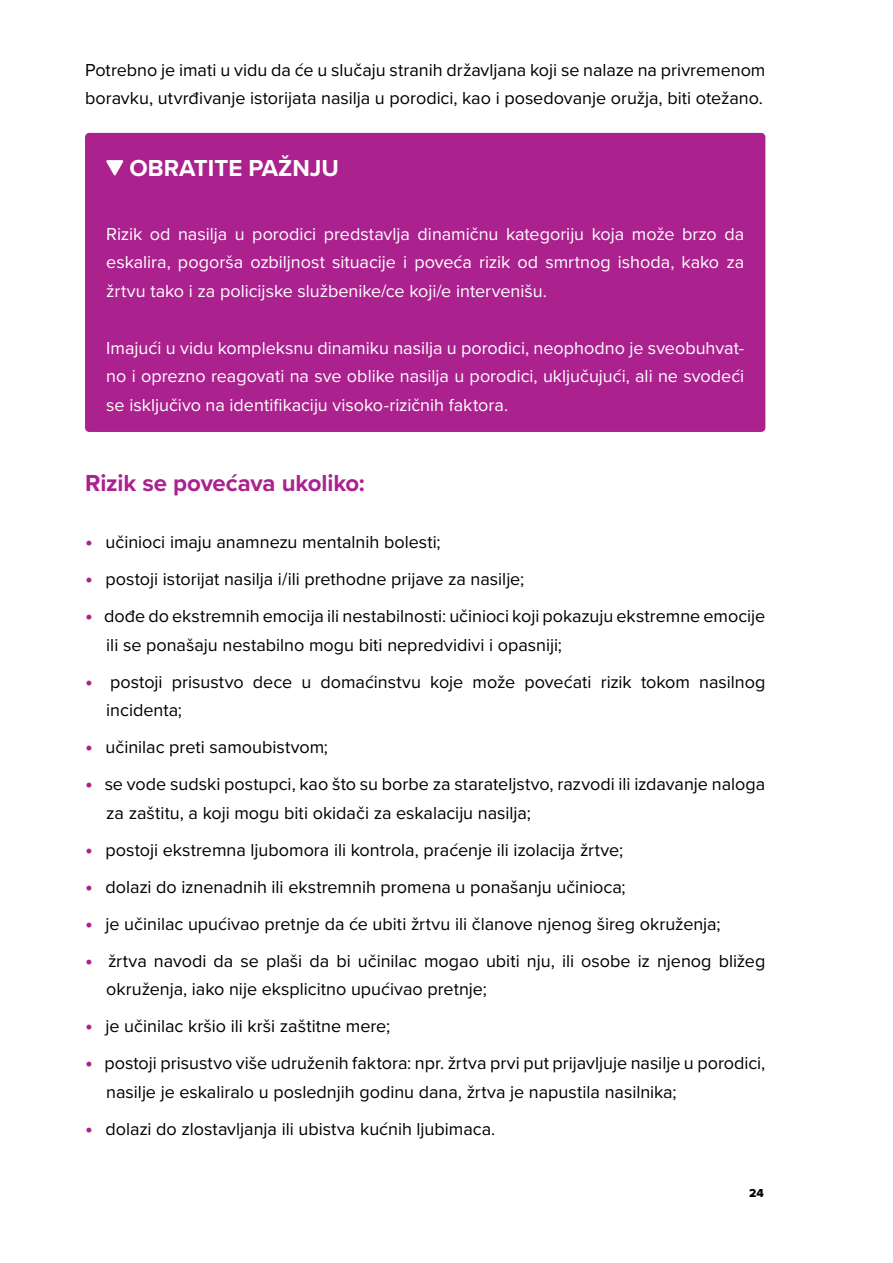
<style>
.page{position:relative;width:893px;height:1263px;background:#fff}
.page>*{position:absolute;margin:0;border:0;box-sizing:border-box;transform-origin:0 0}
.t1{font:700 24px "Proxima Nova";letter-spacing:-.005em;color:#ab218e}
.t2{font:700 24px "Proxima Nova";color:#fff}
.t3{font:18px/28.5px "Proxima Nova";color:#000}
.t4{font:18px/28.5px "Proxima Nova";color:#fff;text-align:justify}
.t5{font:12px "Proxima Nova Extrabld";color:#000}
.s1{font-family:"Calibri";font-size:15.75px;color:#ab218e}
</style>
<div class="page">
<div style="left:85px;top:133px;width:680px;height:299px;background:#ab218e;border-radius:4px"></div>
<svg style="left:106px;top:160px;width:18px;height:16px"></svg>
<p class="t3" style="left:85px;top:55px;width:682px">Potrebno je imati u vidu da će u slučaju stranih državljana koji se nalaze na privremenom boravku, utvrđivanje istorijata nasilja u porodici, kao i posedovanje oružja, biti otežano.</p>
<h1 class="t2" style="left:129px;top:150px;width:211px">OBRATITE PAŽNJU</h1>
<p class="t4" style="left:106px;top:219px;width:639px">Rizik od nasilja u porodici predstavlja dinamičnu kategoriju koja može brzo da eskalira, pogorša ozbiljnost situacije i poveća rizik od smrtnog ishoda, kako za žrtvu tako i za policijske službenike/ce koji/e intervenišu.</p>
<p class="t4" style="left:106px;top:333px;width:639px">Imajući u vidu kompleksnu dinamiku nasilja u porodici, neophodno je sveobuhvat&shy;no i oprezno reagovati na sve oblike nasilja u porodici, uključujući, ali ne svodeći se isključivo na identifikaciju visoko-rizičnih faktora.</p>
<h1 class="t1" style="left:85px;top:465px;width:281px">Rizik se povećava ukoliko:</h1>
<p class="t3" style="left:85px;top:527px;width:357px"><span class="s1">•</span> učinioci imaju anamnezu mentalnih bolesti;</p>
<p class="t3" style="left:85px;top:564px;width:441px"><span class="s1">•</span> postoji istorijat nasilja i/ili prethodne prijave za nasilje;</p>
<p class="t3" style="left:106px;top:601px;width:661px;text-indent:-21px"><span class="s1">•</span> dođe do ekstremnih emocija ili nestabilnosti: učinioci koji pokazuju ekstremne emocije ili se ponašaju nestabilno mogu biti nepredvidivi i opasniji;</p>
<p class="t3" style="left:106px;top:667px;width:661px;text-indent:-21px"><span class="s1">•</span> postoji prisustvo dece u domaćinstvu koje može povećati rizik tokom nasilnog incidenta;</p>
<p class="t3" style="left:85px;top:732px;width:245px"><span class="s1">•</span> učinilac preti samoubistvom;</p>
<p class="t3" style="left:106px;top:769px;width:660px;text-indent:-21px"><span class="s1">•</span> se vode sudski postupci, kao što su borbe za starateljstvo, razvodi ili izdavanje naloga za zaštitu, a koji mogu biti okidači za eskalaciju nasilja;</p>
<p class="t3" style="left:85px;top:835px;width:540px"><span class="s1">•</span> postoji ekstremna ljubomora ili kontrola, praćenje ili izolacija žrtve;</p>
<p class="t3" style="left:85px;top:872px;width:542px"><span class="s1">•</span> dolazi do iznenadnih ili ekstremnih promena u ponašanju učinioca;</p>
<p class="t3" style="left:85px;top:909px;width:637px"><span class="s1">•</span> je učinilac upućivao pretnje da će ubiti žrtvu ili članove njenog šireg okruženja;</p>
<p class="t3" style="left:106px;top:946px;width:661px;text-indent:-21px"><span class="s1">•</span> žrtva navodi da se plaši da bi učinilac mogao ubiti nju, ili osobe iz njenog bližeg okruženja, iako nije eksplicitno upućivao pretnje;</p>
<p class="t3" style="left:85px;top:1011px;width:307px"><span class="s1">•</span> je učinilac kršio ili krši zaštitne mere;</p>
<p class="t3" style="left:106px;top:1048px;width:661px;text-indent:-21px"><span class="s1">•</span> postoji prisustvo više udruženih faktora: npr. žrtva prvi put prijavljuje nasilje u porodici, nasilje je eskaliralo u poslednjih godinu dana, žrtva je napustila nasilnika;</p>
<p class="t3" style="left:85px;top:1114px;width:412px"><span class="s1">•</span> dolazi do zlostavljanja ili ubistva kućnih ljubimaca.</p>
<p class="t5" style="left:749px;top:1184px;width:16px">24</p>
</div>
